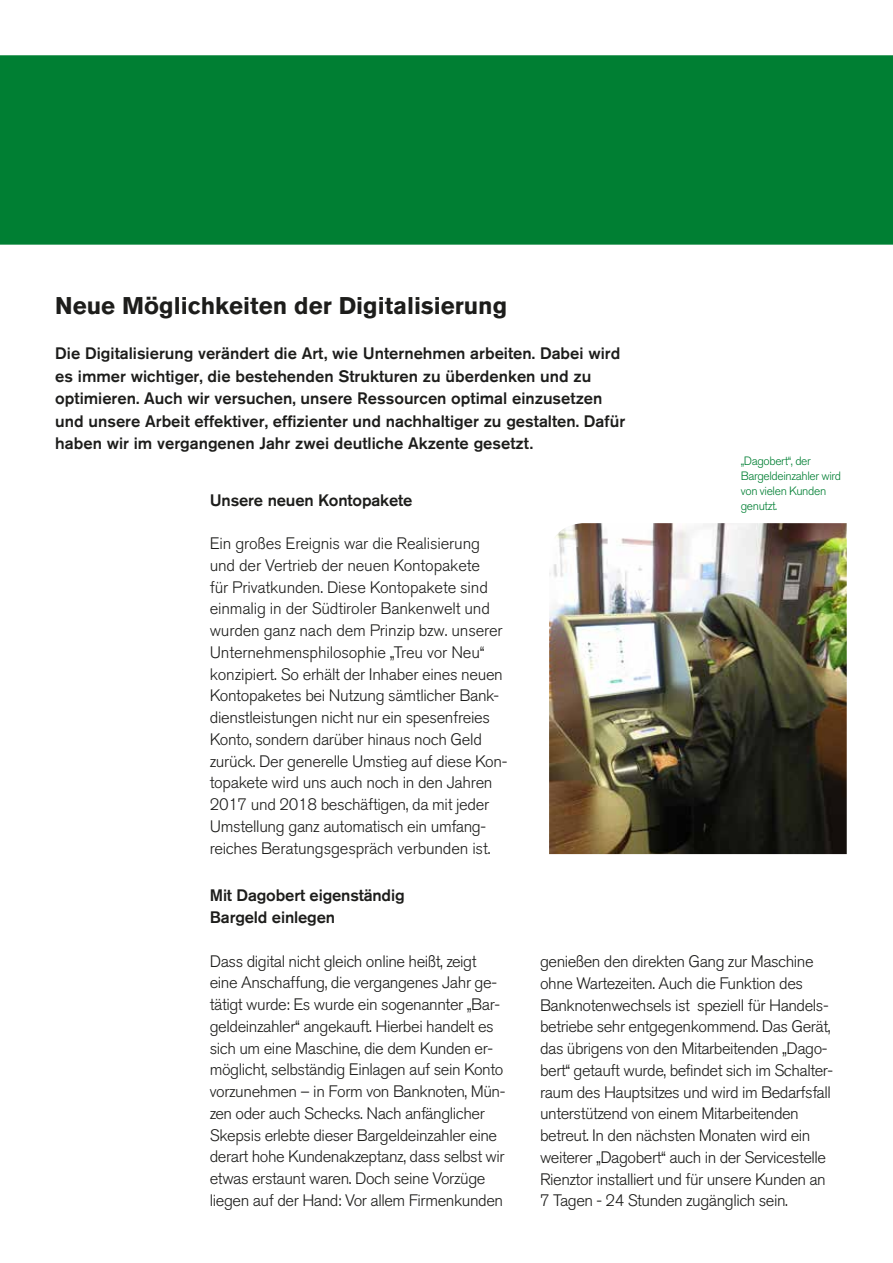
<style>
.page{position:relative;width:893px;height:1263px;background:#fff}
.page>*{position:absolute;margin:0;border:0;box-sizing:border-box;transform-origin:0 0}
.t1{font:700 24px "Akzidenz Grotesk BQ";color:#1d1d1b}
.t2{font:300 16.5px/21.8px "Akzidenz Grotesk BQ";letter-spacing:-.025em;color:#1d1d1b}
.t3{font:500 16.5px/22.5px "Akzidenz Grotesk BQ";color:#1d1d1b}
.t4{font:300 12px/15px "Akzidenz Grotesk BQ";letter-spacing:-.03em;color:#007f33}
</style>
<div class="page">
<div style="left:0;top:55px;width:893px;height:190px;background:#007f33"></div>
<img style="left:549px;top:523px;width:298px;height:331px">
<h1 class="t1" style="left:55px;top:292px;width:453px">Neue Möglichkeiten der Digitalisierung</h1>
<p class="t3" style="left:55px;top:342px;width:571px">Die Digitalisierung verändert die Art, wie Unternehmen arbeiten. Dabei wird es immer wichtiger, die bestehenden Strukturen zu überdenken und zu optimieren. Auch wir versuchen, unsere Ressourcen optimal einzusetzen und unsere Arbeit effektiver, effizienter und nachhaltiger zu gestalten. Dafür haben wir im vergangenen Jahr zwei deutliche Akzente gesetzt.</p>
<p class="t4" style="left:741px;top:453px;width:102px">„Dagobert“, der<br>Bargeldeinzahler wird von vielen Kunden</p>
<p class="t3" style="left:210px;top:488px;width:204px">Unsere neuen Kontopakete</p>
<p class="t4" style="left:741px;top:498px;width:38px">genutzt.</p>
<p class="t2" style="left:210px;top:533px;width:299px">Ein großes Ereignis war die Realisierung und der Vertrieb der neuen Kontopakete<br>für Privatkunden. Diese Kontopakete sind einmalig in der Südtiroler Bankenwelt und wurden ganz nach dem Prinzip bzw. unserer Unternehmensphilosophie „Treu vor Neu“ konzipiert. So erhält der Inhaber eines neuen Kontopaketes bei Nutzung sämtlicher Bank&shy;dienstleistungen nicht nur ein spesenfreies Konto, sondern darüber hinaus noch Geld zurück. Der generelle Umstieg auf diese Kon&shy;topakete wird uns auch noch in den Jahren 2017 und 2018 beschäftigen, da mit jeder Umstellung ganz automatisch ein umfang&shy;reiches Beratungsgespräch verbunden ist.</p>
<p class="t3" style="left:210px;top:883px;width:196px">Mit Dagobert eigenständig<br>Bargeld einlegen</p>
<p class="t2" style="left:210px;top:950px;width:297px">Dass digital nicht gleich online heißt, zeigt eine Anschaffung, die vergangenes Jahr ge&shy;tätigt wurde: Es wurde ein sogenannter „Bar&shy;geldeinzahler“ angekauft. Hierbei handelt es sich um eine Maschine, die dem Kunden er&shy;möglicht, selbständig Einlagen auf sein Konto vorzunehmen – in Form von Banknoten, Mün&shy;zen oder auch Schecks. Nach anfänglicher Skepsis erlebte dieser Bargeldeinzahler eine derart hohe Kundenakzeptanz, dass selbst wir etwas erstaunt waren. Doch seine Vorzüge liegen auf der Hand: Vor allem Firmenkunden</p>
<p class="t2" style="left:540px;top:951px;width:295px">genießen den direkten Gang zur Maschine ohne Wartezeiten. Auch die Funktion des Banknotenwechsels ist speziell für Handels&shy;betriebe sehr entgegenkommend. Das Gerät, das übrigens von den Mitarbeitenden „Dago&shy;bert“ getauft wurde, befindet sich im Schalter&shy;raum des Hauptsitzes und wird im Bedarfsfall unterstützend von einem Mitarbeitenden betreut. In den nächsten Monaten wird ein weiterer „Dagobert“ auch in der Servicestelle Rienztor installiert und für unsere Kunden an 7 Tagen - 24 Stunden zugänglich sein.</p>
</div>
